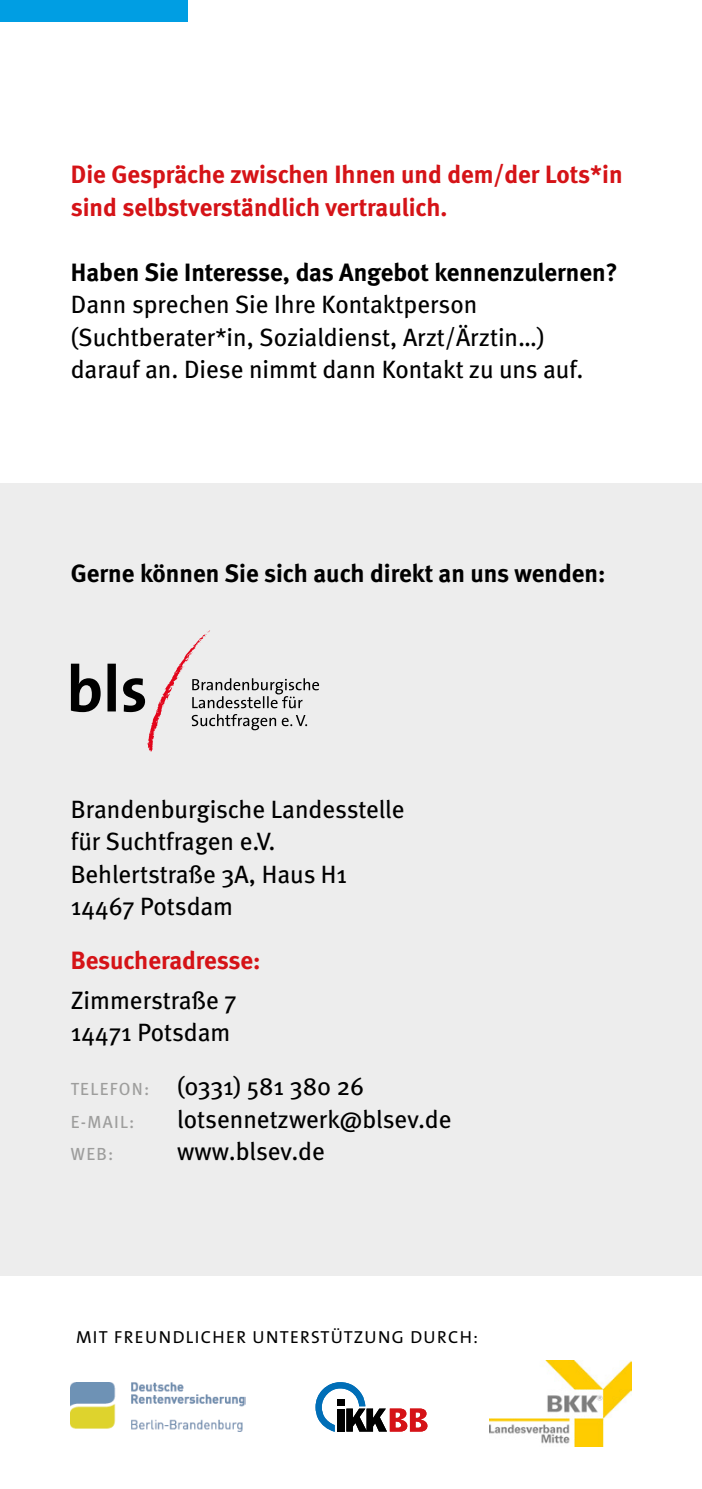
<style>
.page{position:relative;width:702px;height:1489px;background:#fff}
.page>*{position:absolute;margin:0;border:0;box-sizing:border-box;transform-origin:0 0}
.t1{font:25px/32.5px "Meta";color:#000}
.t2{font:700 25px/32.5px "Meta";color:#d51317}
.t3{font:700 25px "Meta";color:#000}
.t4{font:17.5px "The Sans";letter-spacing:.075em;color:#000}
.t5{font:17.5px "Meta";letter-spacing:.075em;color:#9d9d9c}
.s1{font-size:17.5px;color:#9d9d9c}
</style>
<div class="page">
<div style="left:0;top:483px;width:702px;height:792px;background:#ededed"></div>
<svg style="left:71px;top:630px;width:248px;height:121px"></svg>
<div style="left:0;top:0;width:188px;height:21px;background:#009ee3"></div>
<img style="left:489px;top:1360px;width:142px;height:86px">
<img style="left:71px;top:1382px;width:174px;height:49px">
<svg style="left:315px;top:1382px;width:112px;height:49px"></svg>
<p class="t2" style="left:71px;top:158px;width:553px">Die Gespräche zwischen Ihnen und dem/der Lots*in sind selbstverständlich vertraulich.</p>
<p class="t3" style="left:71px;top:256px;width:548px">Haben Sie Interesse, das Angebot kennenzulernen?</p>
<p class="t1" style="left:71px;top:288px;width:514px">Dann sprechen Sie Ihre Kontaktperson (Suchtberater*in, Sozialdienst, Arzt/Ärztin…) darauf an. Diese nimmt dann Kontakt zu uns auf.</p>
<p class="t3" style="left:71px;top:557px;width:536px">Gerne können Sie sich auch direkt an uns wenden:</p>
<p class="t1" style="left:71px;top:792px;width:335px">Brandenburgische Landesstelle für Suchtfragen e.V.<br>Behlertstraße 3A, Haus H1<br>14467 Potsdam</p>
<p class="t2" style="left:71px;top:943px;width:191px">Besucheradresse:</p>
<p class="t1" style="left:71px;top:983px;width:167px">Zimmerstraße 7<br>14471 Potsdam</p>
<p class="t1" style="left:71px;top:1069px;width:295px"><span class="s1">TELEFON:</span> (0331) 581 380 26</p>
<p class="t5" style="left:71px;top:1110px;width:65px">E-MAIL:</p>
<p class="t1" style="left:177px;top:1101px;width:276px">lotsennetzwerk@blsev.de</p>
<p class="t5" style="left:71px;top:1142px;width:44px">WEB:</p>
<p class="t1" style="left:177px;top:1134px;width:149px">www.blsev.de</p>
<p class="t4" style="left:76px;top:1322px;width:403px">MIT FREUNDLICHER UNTERSTÜTZUNG DURCH:</p>
</div>
